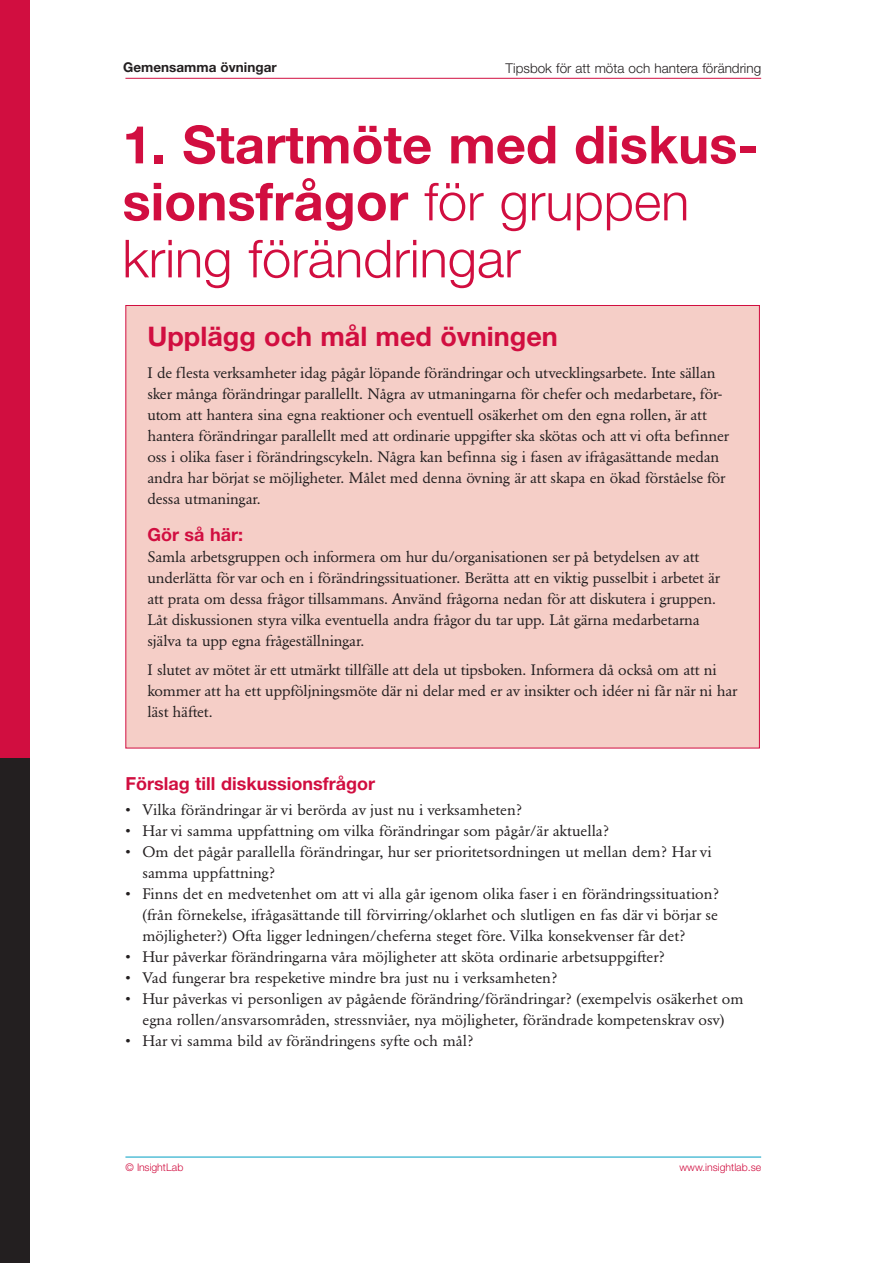
<style>
.page{position:relative;width:893px;height:1263px;background:#fff}
.page>*{position:absolute;margin:0;border:0;box-sizing:border-box;transform-origin:0 0}
.R1{font:700 52.5px/57px "Helvetica Neue LT Pro";color:#d10e40}
.Mellanrubrik_1{font:700 27px "Helvetica Neue LT Pro";color:#d10e40}
.Mellanrubrik{font:700 18px "Helvetica Neue LT Pro";color:#d10e40}
.Källa{font:15px/21px "Garamond Berth BQ";letter-spacing:-.01em;color:#231f20;scale:1.05 1}
.t1{font:300 13.5px "Helvetica Neue LT Pro";color:#231f20}
.t2{font:700 13.5px "Helvetica Neue LT Pro";color:#231f20}
.t3{font:300 10.5px "Helvetica Neue LT Pro";color:#d10e40}
.s1{font-weight:300}
</style>
<div class="page">
<hr style="left:125px;top:1157px;width:636px;height:1px;background:#009fc3">
<hr style="left:125px;top:78px;width:636px;height:1px;background:#d10e40">
<div style="left:0;top:0;width:30px;height:777px;background:#d10e40"></div>
<div style="left:0;top:758px;width:30px;height:505px;background:#231f20"></div>
<div style="left:126px;top:305px;width:633px;height:443px;background:#f5cec7"></div>
<p class="t2" style="left:123px;top:59px;width:155px">Gemensamma övningar</p>
<p class="t1" style="left:505px;top:60px;width:257px">Tipsbok för att möta och hantera förändring</p>
<p class="R1" style="left:122px;top:115px;width:638px">1. Startmöte med diskus&shy;sionsfrågor <span class="s1">för gruppen kring förändringar</span></p>
<p class="Mellanrubrik_1" style="left:147px;top:320px;width:412px">Upplägg och mål med övningen</p>
<p class="Källa" style="left:147px;top:362px;width:543px">I de flesta verksamheter idag pågår löpande förändringar och utvecklingsarbete. Inte sällan</p>
<p class="Källa" style="left:147px;top:383px;width:555px">sker många förändringar parallellt. Några av utmaningarna för chefer och medarbetare, för&shy;utom att hantera sina egna reaktioner och eventuell osäkerhet om den egna rollen, är att hantera förändringar parallellt med att ordinarie uppgifter ska skötas och att vi ofta befinner oss i olika faser i förändringscykeln. Några kan befinna sig i fasen av ifrågasättande medan andra har börjat se möjligheter. Målet med denna övning är att skapa en ökad förståelse för dessa utmaningar.</p>
<p class="Mellanrubrik" style="left:147px;top:523px;width:97px">Gör så här:</p>
<p class="Källa" style="left:147px;top:546px;width:547px">Samla arbetsgruppen och informera om hur du/organisationen ser på betydelsen av att underlätta för var och en i förändringssituationer. Berätta att en viktig pusselbit i arbetet är att prata om dessa frågor tillsammans. Använd frågorna nedan för att diskutera i gruppen.<br>Låt diskussionen styra vilka eventuella andra frågor du tar upp. Låt gärna medarbetarna själva ta upp egna frågeställningar.</p>
<p class="Källa" style="left:147px;top:659px;width:563px">I slutet av mötet är ett utmärkt tillfälle att dela ut tipsboken. Informera då också om att ni kommer att ha ett uppföljningsmöte där ni delar med er av insikter och idéer ni får när ni har läst häftet.</p>
<p class="Mellanrubrik" style="left:125px;top:772px;width:251px">Förslag till diskussionsfrågor</p>
<p class="Källa" style="left:125px;top:800px;width:379px">• Vilka förändringar är vi berörda av just nu i verksamheten?</p>
<p class="Källa" style="left:125px;top:821px;width:462px">• Har vi samma uppfattning om vilka förändringar som pågår/är aktuella?</p>
<p class="Källa" style="left:142px;top:842px;width:544px;text-indent:-17px">• Om det pågår parallella förändringar, hur ser prioritetsordningen ut mellan dem? Har vi samma uppfattning?</p>
<p class="Källa" style="left:142px;top:884px;width:550px;text-align:justify;text-indent:-17px">• Finns det en medvetenhet om att vi alla går igenom olika faser i en förändringssituation? (från förnekelse, ifrågasättande till förvirring/oklarhet och slutligen en fas där vi börjar se möjligheter?) Ofta ligger ledningen/cheferna steget före. Vilka konsekvenser får det?</p>
<p class="Källa" style="left:125px;top:947px;width:515px">• Hur påverkar förändringarna våra möjligheter att sköta ordinarie arbetsuppgifter?</p>
<p class="Källa" style="left:125px;top:968px;width:413px">• Vad fungerar bra respeketive mindre bra just nu i verksamheten?</p>
<p class="Källa" style="left:125px;top:989px;width:590px;text-align:center">• Hur påverkas vi personligen av pågående förändring/förändringar? (exempelvis osäkerhet om egna rollen/ansvarsområden, stressnviåer, nya möjligheter, förändrade kompetenskrav osv)</p>
<p class="Källa" style="left:125px;top:1031px;width:333px">• Har vi samma bild av förändringens syfte och mål?</p>
<p class="t3" style="left:125px;top:1161px;width:59px">© InsightLab</p>
<p class="t3" style="left:679px;top:1161px;width:83px">www.insightlab.se</p>
</div>
